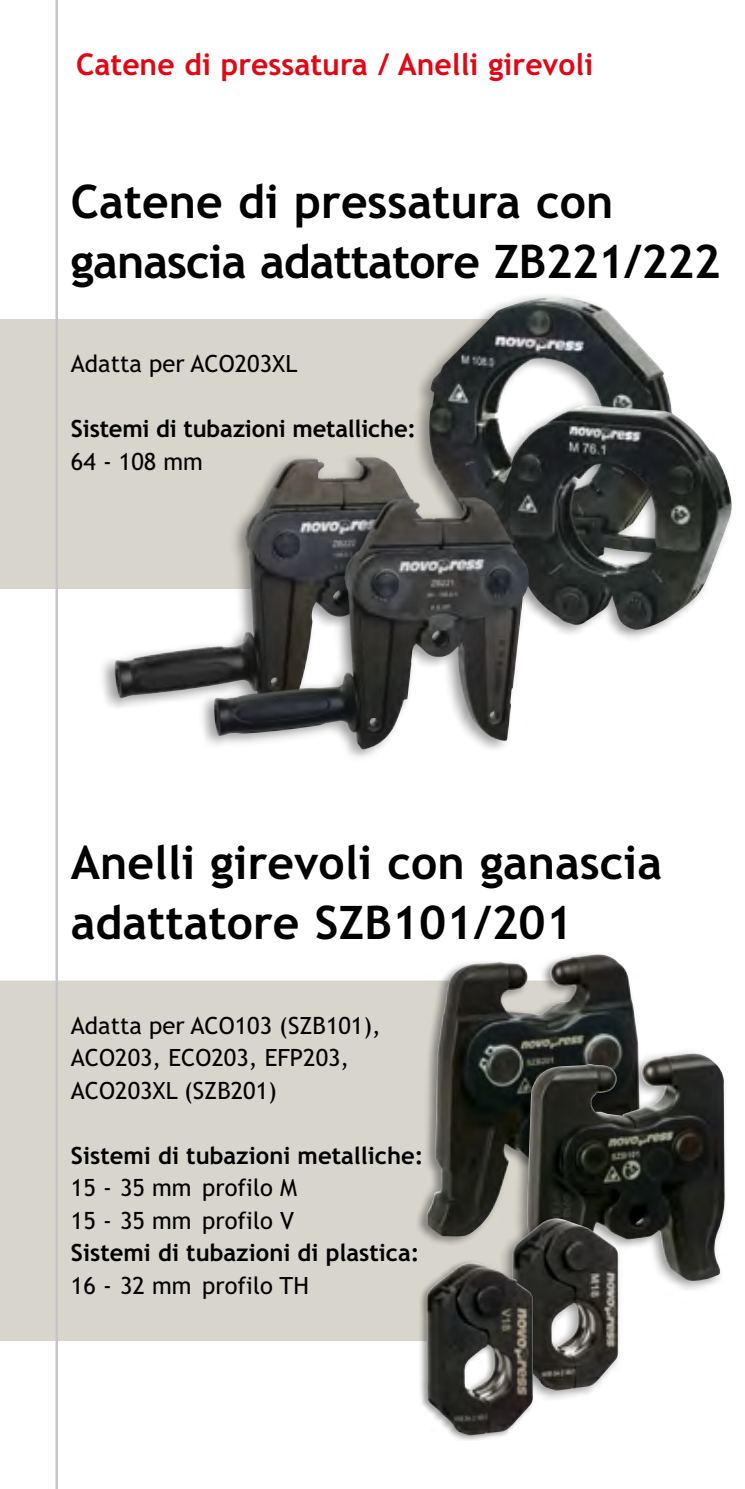
<style>
.page{position:relative;width:745px;height:1489px;background:#fff}
.page>*{position:absolute;margin:0;border:0;box-sizing:border-box;transform-origin:0 0}
.t1{font:700 46.25px/60px "Trebuchet";letter-spacing:-.02em;color:#000}
.t2{font:700 46.25px/60px "Trebuchet";color:#000}
.t3{font:700 30px "Trebuchet";color:#e30613}
.Text_NP{font:700 23.75px/32.5px "Trebuchet";color:#000}
.Text_NP-2{font:23.75px/32.5px "Trebuchet";color:#000}
.s1{font-weight:400}
</style>
<div class="page">
<div style="left:0;top:980px;width:498px;height:360px;background:#d8d5cd"></div>
<div style="left:416px;top:950px;width:234px;height:295px;background:#000;opacity:.4"></div>
<img style="left:426px;top:955px;width:210px;height:281px">
<div style="left:513px;top:1047px;width:214px;height:265px;background:#000;opacity:.4"></div>
<img style="left:526px;top:1055px;width:198px;height:245px">
<div style="left:498px;top:1212px;width:124px;height:189px;background:#000;opacity:.4"></div>
<img style="left:512px;top:1218px;width:106px;height:172px">
<div style="left:418px;top:1259px;width:117px;height:182px;background:#000;opacity:.4"></div>
<img style="left:426px;top:1262px;width:107px;height:173px">
<div style="left:0;top:319px;width:494px;height:269px;background:#d8d5cd"></div>
<div style="left:413px;top:291px;width:265px;height:279px;background:#000;opacity:.4"></div>
<img style="left:429px;top:297px;width:245px;height:194px">
<div style="left:489px;top:400px;width:244px;height:242px;background:#000;opacity:.4"></div>
<img style="left:502px;top:405px;width:229px;height:227px">
<div style="left:99px;top:451px;width:334px;height:272px;background:#000;opacity:.4"></div>
<img style="left:114px;top:457px;width:315px;height:251px">
<div style="left:198px;top:491px;width:334px;height:272px;background:#000;opacity:.4"></div>
<img style="left:214px;top:497px;width:314px;height:252px">
<hr style="left:55px;top:0;width:3px;height:1488px;background:#c6c6c6">
<p class="t3" style="left:76px;top:47px;width:518px">Catene di pressatura / Anelli girevoli</p>
<p class="t1" style="left:71px;top:172px;width:650px">Catene di pressatura con ganascia adattatore ZB221/222</p>
<p class="Text_NP-2" style="left:71px;top:347px;width:228px">Adatta per ACO203XL</p>
<p class="Text_NP" style="left:71px;top:412px;width:346px">Sistemi di tubazioni metalliche:<br><span class="s1">64 - 108 mm</span></p>
<p class="t2" style="left:71px;top:832px;width:592px">Anelli girevoli con ganascia adattatore SZB101/201</p>
<p class="Text_NP-2" style="left:71px;top:1008px;width:311px">Adatta per ACO103 (SZB101),<br>ACO203, ECO203, EFP203,<br>ACO203XL (SZB201)</p>
<p class="Text_NP" style="left:71px;top:1138px;width:354px">Sistemi di tubazioni metalliche:<br><span class="s1">15 - 35 mm profilo M</span></p>
<p class="Text_NP-2" style="left:71px;top:1203px;width:224px">15 - 35 mm profilo V</p>
<p class="Text_NP" style="left:71px;top:1236px;width:350px">Sistemi di tubazioni di plastica:<br><span class="s1">16 - 32 mm profilo TH</span></p>
</div>
